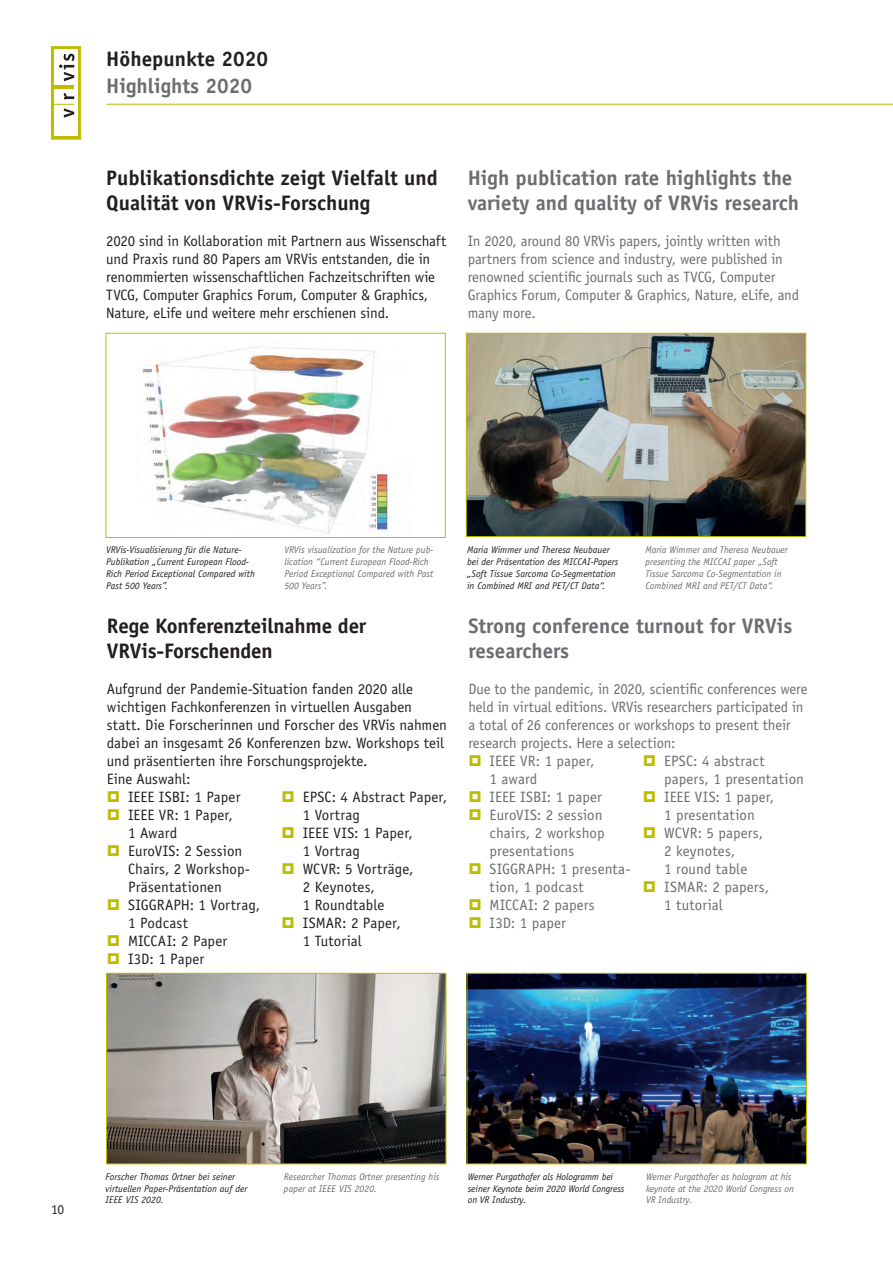
<style>
.page{position:relative;width:893px;height:1263px;background:#fff}
.page>*{position:absolute;margin:0;border:0;box-sizing:border-box;transform-origin:0 0}
.t1{font:700 21px/24.8px "Officina Sans Std";color:#6c6d70}
.t2{font:700 21px/24.8px "Officina Sans Std";color:#231f20}
.t3{font:15px/18px "Officina Sans Std";letter-spacing:-.005em;color:#231f20}
.t4{font:15px/18px "Officina Sans Std";color:#6c6d70}
.t5{font:15px "Officina Sans Std";letter-spacing:.015em;color:#231f20}
.t6{font:13.5px "Officina Sans Std";color:#231f20}
.t7{font:italic 9.75px/11.7px "Officina Sans Std";color:#231f20}
.t8{font:italic 9.75px/11.7px "Officina Sans Std";color:#6c6d70}
</style>
<div class="page">
<hr style="left:106px;top:104px;width:787px;height:1px;background:#c0bc00">
<svg style="left:51px;top:46px;width:30px;height:94px"></svg>
<img style="left:141px;top:347px;width:249px;height:188px">
<div style="left:106px;top:333px;width:340px;height:205px;border:1px solid #c0bc00"></div>
<img style="left:468px;top:335px;width:336px;height:200px">
<div style="left:466px;top:333px;width:340px;height:204px;border:1px solid #c0bc00"></div>
<img style="left:108px;top:975px;width:336px;height:187px">
<div style="left:106px;top:973px;width:340px;height:191px;border:1px solid #c0bc00"></div>
<img style="left:469px;top:975px;width:336px;height:187px">
<div style="left:467px;top:973px;width:340px;height:191px;border:1px solid #c0bc00"></div>
<h1 class="t2" style="left:106px;top:46px;width:163px">Höhepunkte 2020</h1>
<h1 class="t1" style="left:106px;top:73px;width:147px">Highlights 2020</h1>
<h1 class="t2" style="left:106px;top:166px;width:333px">Publikationsdichte zeigt Vielfalt und<br>Qualität von VRVis-Forschung</h1>
<p class="t3" style="left:106px;top:232px;width:342px">2020 sind in Kollaboration mit Partnern aus Wissenschaft und Praxis rund 80 Papers am VRVis entstanden, die in renommierten wissenschaftlichen Fachzeitschriften wie TVCG, Computer Graphics Forum, Computer &amp; Graphics, Nature, eLife und weitere mehr erschienen sind.</p>
<h1 class="t1" style="left:468px;top:166px;width:333px">High publication rate highlights the variety and quality of VRVis research</h1>
<p class="t4" style="left:468px;top:232px;width:333px">In 2020, around 80 VRVis papers, jointly written with partners from science and industry, were published in renowned scientific journals such as TVCG, Computer Graphics Forum, Computer &amp; Graphics, Nature, eLife, and many more.</p>
<p class="t7" style="left:106px;top:544px;width:150px">VRVis-Visualisierung für die Nature-Publikation „Current European Flood-Rich Period Exceptional Compared with Past 500 Years”.</p>
<p class="t8" style="left:284px;top:544px;width:151px">VRVis visualization for the Nature pub&shy;lication “Current European Flood-Rich<br>Period Exceptional Compared with Past<br>500 Years”.</p>
<h1 class="t2" style="left:107px;top:614px;width:261px">Rege Konferenzteilnahme der<br>VRVis-Forschenden</h1>
<p class="t3" style="left:107px;top:680px;width:308px">Aufgrund der Pandemie-Situation fanden 2020 alle</p>
<p class="t3" style="left:107px;top:698px;width:307px">wichtigen Fachkonferenzen in virtuellen Ausgaben</p>
<p class="t3" style="left:107px;top:716px;width:342px">statt. Die Forscherinnen und Forscher des VRVis nahmen</p>
<p class="t3" style="left:107px;top:734px;width:338px">dabei an insgesamt 26 Konferenzen bzw. Workshops teil</p>
<p class="t3" style="left:107px;top:752px;width:262px">und präsentierten ihre Forschungsprojekte.</p>
<p class="t3" style="left:107px;top:770px;width:85px">Eine Auswahl:</p>
<p class="t3" style="left:128px;top:788px;width:114px">IEEE ISBI: 1 Paper</p>
<p class="t3" style="left:128px;top:806px;width:106px">IEEE VR: 1 Paper,</p>
<p class="t3" style="left:128px;top:824px;width:51px">1 Award</p>
<p class="t3" style="left:128px;top:842px;width:116px">EuroVIS: 2 Session</p>
<p class="t3" style="left:128px;top:860px;width:124px">Chairs, 2 Workshop-</p>
<p class="t3" style="left:128px;top:878px;width:95px">Präsentationen</p>
<p class="t3" style="left:128px;top:896px;width:133px">SIGGRAPH: 1 Vortrag,</p>
<p class="t5" style="left:128px;top:914px;width:61px">1 Podcast</p>
<p class="t3" style="left:128px;top:932px;width:100px">MICCAI: 2 Paper</p>
<p class="t3" style="left:128px;top:950px;width:78px">I3D: 1 Paper</p>
<p class="t3" style="left:303px;top:788px;width:146px">EPSC: 4 Abstract Paper,<br>1 Vortrag<br>IEEE VIS: 1 Paper,<br>1 Vortrag<br>WCVR: 5 Vorträge,<br>2 Keynotes,<br>1 Roundtable<br>ISMAR: 2 Paper,<br>1 Tutorial</p>
<p class="t7" style="left:467px;top:544px;width:153px">Maria Wimmer und Theresa Neubauer bei der Präsentation des MICCAI-Papers „Soft Tissue Sarcoma Co-Segmentation in Combined MRI and PET/CT Data“.</p>
<p class="t8" style="left:645px;top:544px;width:144px">Maria Wimmer and Theresa Neubauer presenting the MICCAI paper „Soft Tissue Sarcoma Co-Segmentation in Combined MRI and PET/CT Data“.</p>
<h1 class="t1" style="left:468px;top:614px;width:325px">Strong conference turnout for VRVis researchers</h1>
<p class="t4" style="left:468px;top:680px;width:341px">Due to the pandemic, in 2020, scientific conferences were</p>
<p class="t4" style="left:468px;top:698px;width:337px">held in virtual editions. VRVis researchers participated in</p>
<p class="t4" style="left:468px;top:716px;width:324px">a total of 26 conferences or workshops to present their</p>
<p class="t4" style="left:468px;top:734px;width:209px">research projects. Here a selection:</p>
<p class="t4" style="left:490px;top:752px;width:106px">IEEE VR: 1 paper,</p>
<p class="t4" style="left:490px;top:770px;width:49px">1 award</p>
<p class="t4" style="left:490px;top:788px;width:114px">IEEE ISBI: 1 paper</p>
<p class="t4" style="left:490px;top:806px;width:114px">EuroVIS: 2 session</p>
<p class="t4" style="left:490px;top:824px;width:116px">chairs, 2 workshop</p>
<p class="t4" style="left:490px;top:842px;width:86px">presentations</p>
<p class="t4" style="left:490px;top:860px;width:142px">SIGGRAPH: 1 presenta-</p>
<p class="t4" style="left:490px;top:878px;width:96px">tion, 1 podcast</p>
<p class="t4" style="left:490px;top:896px;width:107px">MICCAI: 2 papers</p>
<p class="t4" style="left:490px;top:914px;width:78px">I3D: 1 paper</p>
<p class="t4" style="left:664px;top:752px;width:141px">EPSC: 4 abstract papers, 1 presentation<br>IEEE VIS: 1 paper,<br>1 presentation<br>WCVR: 5 papers,<br>2 keynotes,<br>1 round table<br>ISMAR: 2 papers,<br>1 tutorial</p>
<p class="t6" style="left:51px;top:1201px;width:15px">10</p>
<p class="t7" style="left:106px;top:1171px;width:143px">Forscher Thomas Ortner bei seiner virtuellen Paper-Präsentation auf der<br>IEEE VIS 2020.</p>
<p class="t8" style="left:284px;top:1171px;width:157px">Researcher Thomas Ortner presenting his paper at IEEE VIS 2020.</p>
<p class="t7" style="left:468px;top:1171px;width:158px">Werner Purgathofer als Hologramm bei seiner Keynote beim 2020 World Congress on VR Industry.</p>
<p class="t8" style="left:646px;top:1171px;width:149px">Werner Purgathofer as hologram at his keynote at the 2020 World Congress on<br>VR Industry.</p>
</div>
